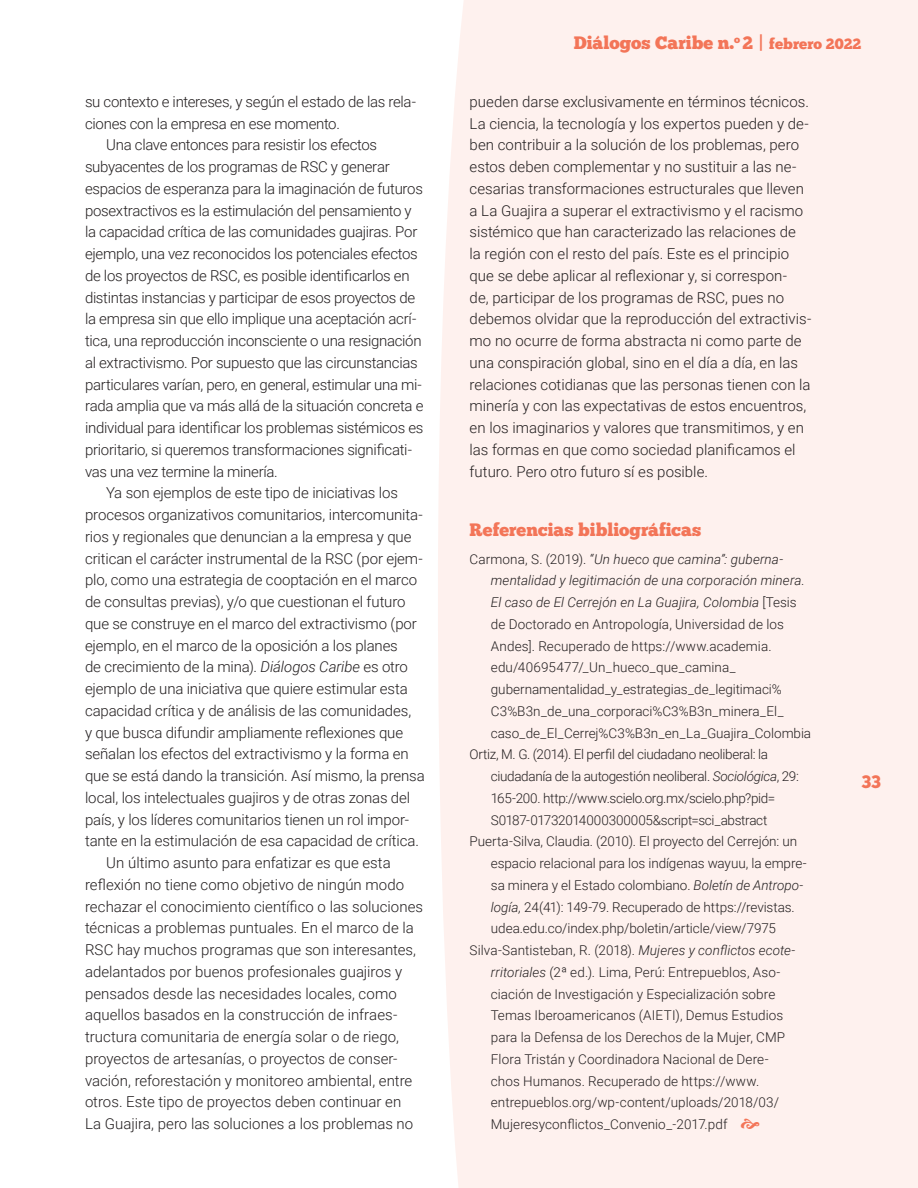
<style>
.page{position:relative;width:918px;height:1188px;background:#fff}
.page>*{position:absolute;margin:0;border:0;box-sizing:border-box;transform-origin:0 0}
.t1{font:18px "Chunk Five";color:#f37558}
.t2{font:300 15px/21.8px "Roboto";letter-spacing:-.005em;color:#231f20}
.t3{font:300 13.5px "Roboto";color:#231f20}
.t4{font:300 13.5px "Roboto";letter-spacing:-.025em;color:#231f20}
.t5{font:italic 300 13.5px "Roboto";letter-spacing:.01em;color:#231f20}
.s1{font-style:italic}
.s2{font-size:15px}
.s3{font-style:normal}
</style>
<div class="page">
<div style="left:438px;top:0;width:480px;height:1188px;background:#fef1ee"></div>
<svg style="left:741px;top:1119px;width:19px;height:10px"></svg>
<p class="t2" style="left:85px;top:90px;width:332px">su contexto e intereses, y según el estado de las rela-</p>
<p class="t2" style="left:85px;top:112px;width:256px">ciones con la empresa en ese momento.</p>
<p class="t2" style="left:106px;top:134px;width:272px">Una clave entonces para resistir los efectos</p>
<p class="t2" style="left:85px;top:155px;width:306px">subyacentes de los programas de RSC y generar</p>
<p class="t2" style="left:85px;top:177px;width:339px">espacios de esperanza para la imaginación de futuros</p>
<p class="t2" style="left:85px;top:199px;width:328px">posextractivos es la estimulación del pensamiento y</p>
<p class="t2" style="left:85px;top:221px;width:334px">la capacidad crítica de las comunidades guajiras. Por</p>
<p class="t2" style="left:85px;top:242px;width:334px">ejemplo, una vez reconocidos los potenciales efectos</p>
<p class="t2" style="left:85px;top:264px;width:326px">de los proyectos de RSC, es posible identificarlos en</p>
<p class="t2" style="left:85px;top:286px;width:332px">distintas instancias y participar de esos proyectos de</p>
<p class="t2" style="left:85px;top:308px;width:333px">la empresa sin que ello implique una aceptación acrí-</p>
<p class="t2" style="left:85px;top:329px;width:338px">tica, una reproducción inconsciente o una resignación</p>
<p class="t2" style="left:85px;top:351px;width:334px">al extractivismo. Por supuesto que las circunstancias</p>
<p class="t2" style="left:85px;top:373px;width:338px">particulares varían, pero, en general, estimular una mi-</p>
<p class="t2" style="left:85px;top:395px;width:340px">rada amplia que va más allá de la situación concreta e</p>
<p class="t2" style="left:85px;top:416px;width:340px">individual para identificar los problemas sistémicos es</p>
<p class="t2" style="left:85px;top:438px;width:328px">prioritario, si queremos transformaciones significati-</p>
<p class="t2" style="left:85px;top:460px;width:194px">vas una vez termine la minería.</p>
<p class="t2" style="left:106px;top:482px;width:293px">Ya son ejemplos de este tipo de iniciativas los</p>
<p class="t2" style="left:85px;top:503px;width:339px">procesos organizativos comunitarios, intercomunita-</p>
<p class="t2" style="left:85px;top:525px;width:328px">rios y regionales que denuncian a la empresa y que</p>
<p class="t2" style="left:85px;top:547px;width:339px">critican el carácter instrumental de la RSC (por ejem-</p>
<p class="t2" style="left:85px;top:569px;width:334px">plo, como una estrategia de cooptación en el marco</p>
<p class="t2" style="left:85px;top:590px;width:322px">de consultas previas), y/o que cuestionan el futuro</p>
<p class="t2" style="left:85px;top:612px;width:333px">que se construye en el marco del extractivismo (por</p>
<p class="t2" style="left:85px;top:634px;width:314px">ejemplo, en el marco de la oposición a los planes</p>
<p class="t2" style="left:85px;top:656px;width:324px">de crecimiento de la mina). <span class="s1">Diálogos Caribe</span> es otro</p>
<p class="t2" style="left:85px;top:677px;width:324px">ejemplo de una iniciativa que quiere estimular esta</p>
<p class="t2" style="left:85px;top:699px;width:328px">capacidad crítica y de análisis de las comunidades,</p>
<p class="t2" style="left:85px;top:721px;width:320px">y que busca difundir ampliamente reflexiones que</p>
<p class="t2" style="left:85px;top:743px;width:325px">señalan los efectos del extractivismo y la forma en</p>
<p class="t2" style="left:85px;top:764px;width:341px">que se está dando la transición. Así mismo, la prensa</p>
<p class="t2" style="left:85px;top:786px;width:327px">local, los intelectuales guajiros y de otras zonas del</p>
<p class="t2" style="left:85px;top:808px;width:326px">país, y los líderes comunitarios tienen un rol impor-</p>
<p class="t2" style="left:85px;top:830px;width:335px">tante en la estimulación de esa capacidad de crítica.</p>
<p class="t2" style="left:106px;top:851px;width:286px">Un último asunto para enfatizar es que esta</p>
<p class="t2" style="left:85px;top:873px;width:321px">reflexión no tiene como objetivo de ningún modo</p>
<p class="t2" style="left:85px;top:895px;width:340px">rechazar el conocimiento científico o las soluciones</p>
<p class="t2" style="left:85px;top:917px;width:330px">técnicas a problemas puntuales. En el marco de la</p>
<p class="t2" style="left:85px;top:938px;width:333px">RSC hay muchos programas que son interesantes,</p>
<p class="t2" style="left:85px;top:960px;width:319px">adelantados por buenos profesionales guajiros y</p>
<p class="t2" style="left:85px;top:982px;width:313px">pensados desde las necesidades locales, como</p>
<p class="t2" style="left:85px;top:1004px;width:314px">aquellos basados en la construcción de infraes-</p>
<p class="t2" style="left:85px;top:1025px;width:316px">tructura comunitaria de energía solar o de riego,</p>
<p class="t2" style="left:85px;top:1047px;width:314px">proyectos de artesanías, o proyectos de conser-</p>
<p class="t2" style="left:85px;top:1069px;width:329px">vación, reforestación y monitoreo ambiental, entre</p>
<p class="t2" style="left:85px;top:1091px;width:318px">otros. Este tipo de proyectos deben continuar en</p>
<p class="t2" style="left:85px;top:1112px;width:330px">La Guajira, pero las soluciones a los problemas no</p>
<p class="t1" style="left:574px;top:32px;width:289px">Diálogos Caribe n.<sup>o</sup> 2 | <span class="s2">febrero 2022</span></p>
<p class="t2" style="left:470px;top:90px;width:343px">pueden darse exclusivamente en términos técnicos.<br>La ciencia, la tecnología y los expertos pueden y de&shy;ben contribuir a la solución de los problemas, pero estos deben complementar y no sustituir a las ne&shy;cesarias transformaciones estructurales que lleven a La Guajira a superar el extractivismo y el racismo sistémico que han caracterizado las relaciones de<br>la región con el resto del país. Este es el principio que se debe aplicar al reflexionar y, si correspon-<br>de, participar de los programas de RSC, pues no debemos olvidar que la reproducción del extractivis&shy;mo no ocurre de forma abstracta ni como parte de una conspiración global, sino en el día a día, en las relaciones cotidianas que las personas tienen con la minería y con las expectativas de estos encuentros, en los imaginarios y valores que transmitimos, y en las formas en que como sociedad planificamos el futuro. Pero otro futuro sí es posible.</p>
<p class="t1" style="left:470px;top:519px;width:233px">Referencias bibliográficas</p>
<p class="t5" style="left:470px;top:549px;width:315px"><span class="s3">Carmona, S. (2019).</span> “Un hueco que camina”: guberna-</p>
<p class="t5" style="left:491px;top:571px;width:316px">mentalidad y legitimación de una corporación minera.</p>
<p class="t5" style="left:491px;top:593px;width:307px">El caso de El Cerrejón en La Guajira, Colombia <span class="s3">[Tesis</span></p>
<p class="t3" style="left:491px;top:615px;width:295px">de Doctorado en Antropología, Universidad de los</p>
<p class="t3" style="left:491px;top:636px;width:282px">Andes]. Recuperado de https://www.academia.</p>
<p class="t3" style="left:491px;top:658px;width:246px">edu/40695477/_Un_hueco_que_camina_</p>
<p class="t3" style="left:491px;top:680px;width:292px">gubernamentalidad_y_estrategias_de_legitimaci%</p>
<p class="t3" style="left:491px;top:702px;width:294px">C3%B3n_de_una_corporaci%C3%B3n_minera_El_</p>
<p class="t3" style="left:491px;top:723px;width:322px">caso_de_El_Cerrej%C3%B3n_en_La_Guajira_Colombia</p>
<p class="t4" style="left:470px;top:745px;width:300px">Ortiz, M. G. (2014). El perfil del ciudadano neoliberal: la</p>
<p class="t4" style="left:491px;top:767px;width:310px">ciudadanía de la autogestión neoliberal. <span class="s1">Sociológica</span>, 29:</p>
<p class="t4" style="left:491px;top:789px;width:286px">165-200. http://www.scielo.org.mx/scielo.php?pid=</p>
<p class="t4" style="left:491px;top:810px;width:278px">S0187-01732014000300005&amp;script=sci_abstract</p>
<p class="t3" style="left:470px;top:832px;width:329px">Puerta-Silva, Claudia. (2010). El proyecto del Cerrejón: un</p>
<p class="t3" style="left:491px;top:854px;width:317px">espacio relacional para los indígenas wayuu, la empre-</p>
<p class="t3" style="left:491px;top:876px;width:314px">sa minera y el Estado colombiano. <span class="s1">Boletín de Antropo-</span></p>
<p class="t3" style="left:491px;top:897px;width:305px"><span class="s1">logía,</span> 24(41): 149-79. Recuperado de https://revistas.</p>
<p class="t3" style="left:491px;top:919px;width:287px">udea.edu.co/index.php/boletin/article/view/7975</p>
<p class="t3" style="left:470px;top:941px;width:327px">Silva-Santisteban, R. (2018). <span class="s1">Mujeres y conflictos ecote-</span></p>
<p class="t3" style="left:491px;top:963px;width:291px"><span class="s1">rritoriales</span> (2ª ed.)<span class="s1">.</span> Lima, Perú: Entrepueblos, Aso-</p>
<p class="t3" style="left:491px;top:984px;width:286px">ciación de Investigación y Especialización sobre</p>
<p class="t3" style="left:491px;top:1006px;width:294px">Temas Iberoamericanos (AIETI), Demus Estudios</p>
<p class="t3" style="left:491px;top:1028px;width:296px">para la Defensa de los Derechos de la Mujer, CMP</p>
<p class="t3" style="left:491px;top:1049px;width:279px">Flora Tristán y Coordinadora Nacional de Dere-</p>
<p class="t3" style="left:491px;top:1071px;width:270px">chos Humanos. Recuperado de https://www.</p>
<p class="t3" style="left:491px;top:1093px;width:290px">entrepueblos.org/wp-content/uploads/2018/03/</p>
<p class="t3" style="left:491px;top:1115px;width:238px">Mujeresyconflictos_Convenio_-2017.pdf</p>
<p class="t1" style="left:861px;top:771px;width:21px">33</p>
</div>
